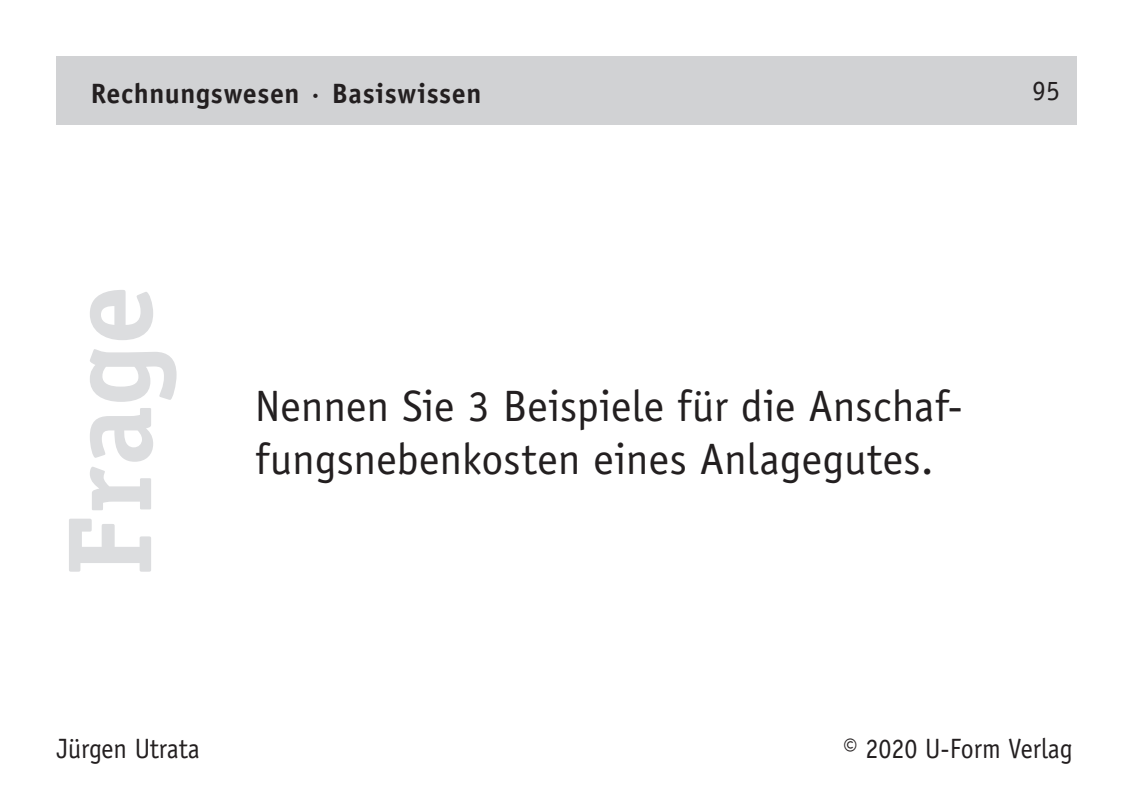
<style>
.page{position:relative;width:1134px;height:794px;background:#fff}
.page>*{position:absolute;margin:0;border:0;box-sizing:border-box;transform-origin:0 0}
.t1{font:700 120px "Officina Serif";color:#dcdddf}
.t2{font:44px/52.8px "Officina Sans";color:#231f20}
.t3{font:28px "Officina Sans";color:#231f20;scale:.93 1}
.t4{font:700 28px "Officina Sans";letter-spacing:.02em;color:#231f20}
.t5{font:28px "Officina Sans";color:#231f20}
</style>
<div class="page">
<div style="left:57px;top:57px;width:1020px;height:68px;background:#d1d2d4"></div>
<p class="t4" style="left:91px;top:76px;width:392px">Rechnungswesen · Basiswissen</p>
<h1 class="t1" style="left:35px;top:576px;width:292px;rotate:-90deg">Frage</h1>
<p class="t2" style="left:255px;top:380px;width:709px">Nennen Sie 3 Beispiele für die Anschaf&shy;fungsnebenkosten eines Anlagegutes.</p>
<p class="t5" style="left:1032px;top:74px;width:29px">95</p>
<p class="t3" style="left:57px;top:732px;width:156px">Jürgen Utrata</p>
<p class="t3" style="left:843px;top:732px;width:248px">© 2020 U-Form Verlag</p>
</div>
